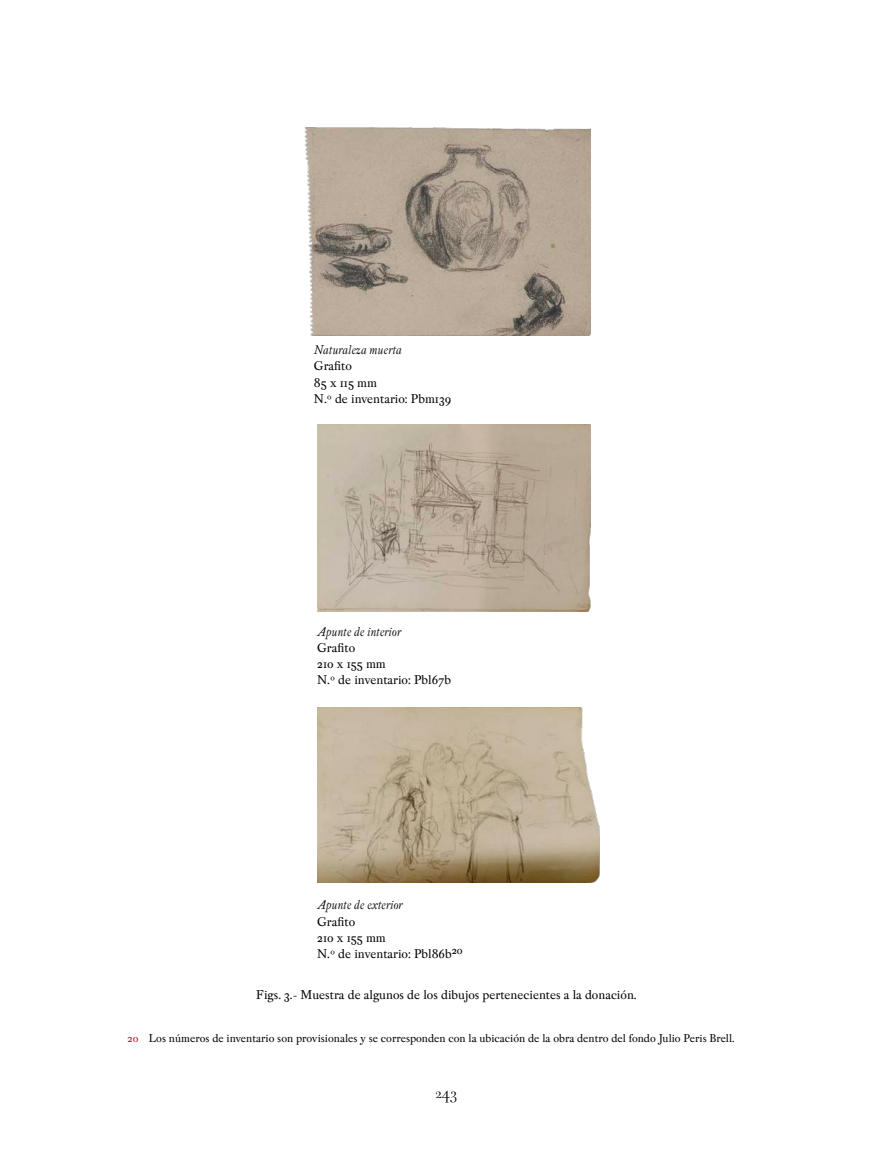
<style>
.page{position:relative;width:893px;height:1170px;background:#fff}
.page>*{position:absolute;margin:0;border:0;box-sizing:border-box;transform-origin:0 0}
.t1{font:18px "Peleguer";color:#000}
.t2{font:13.5px/16.2px "Pradell";color:#000}
.t3{font:italic 13.5px "Pradell";color:#000}
.t4{font:12px "Pradell";color:#000}
.s1{color:#c4112f}
</style>
<div class="page">
<img style="left:304px;top:128px;width:286px;height:207px">
<img style="left:317px;top:707px;width:283px;height:175px">
<img style="left:317px;top:424px;width:273px;height:187px">
<p class="t3" style="left:314px;top:342px;width:89px">Naturaleza muerta</p>
<p class="t2" style="left:314px;top:358px;width:139px">Grafito<br>85 x 115 mm<br>N.º de inventario: Pbm139</p>
<p class="t3" style="left:317px;top:624px;width:85px">Apunte de interior</p>
<p class="t2" style="left:317px;top:639px;width:135px">Grafito<br>210 x 155 mm<br>N.º de inventario: Pbl67b</p>
<p class="t3" style="left:317px;top:897px;width:87px">Apunte de exterior</p>
<p class="t2" style="left:317px;top:913px;width:147px">Grafito<br>210 x 155 mm<br>N.º de inventario: Pbl86b<sup>20</sup></p>
<p class="t2" style="left:256px;top:986px;width:382px">Figs. 3.- Muestra de algunos de los dibujos pertenecientes a la donación.</p>
<p class="t4" style="left:128px;top:1031px;width:609px"><span class="s1">20</span> Los números de inventario son provisionales y se corresponden con la ubicación de la obra dentro del fondo Julio Peris Brell.</p>
<h1 class="t1" style="left:436px;top:1083px;width:23px">243</h1>
</div>
